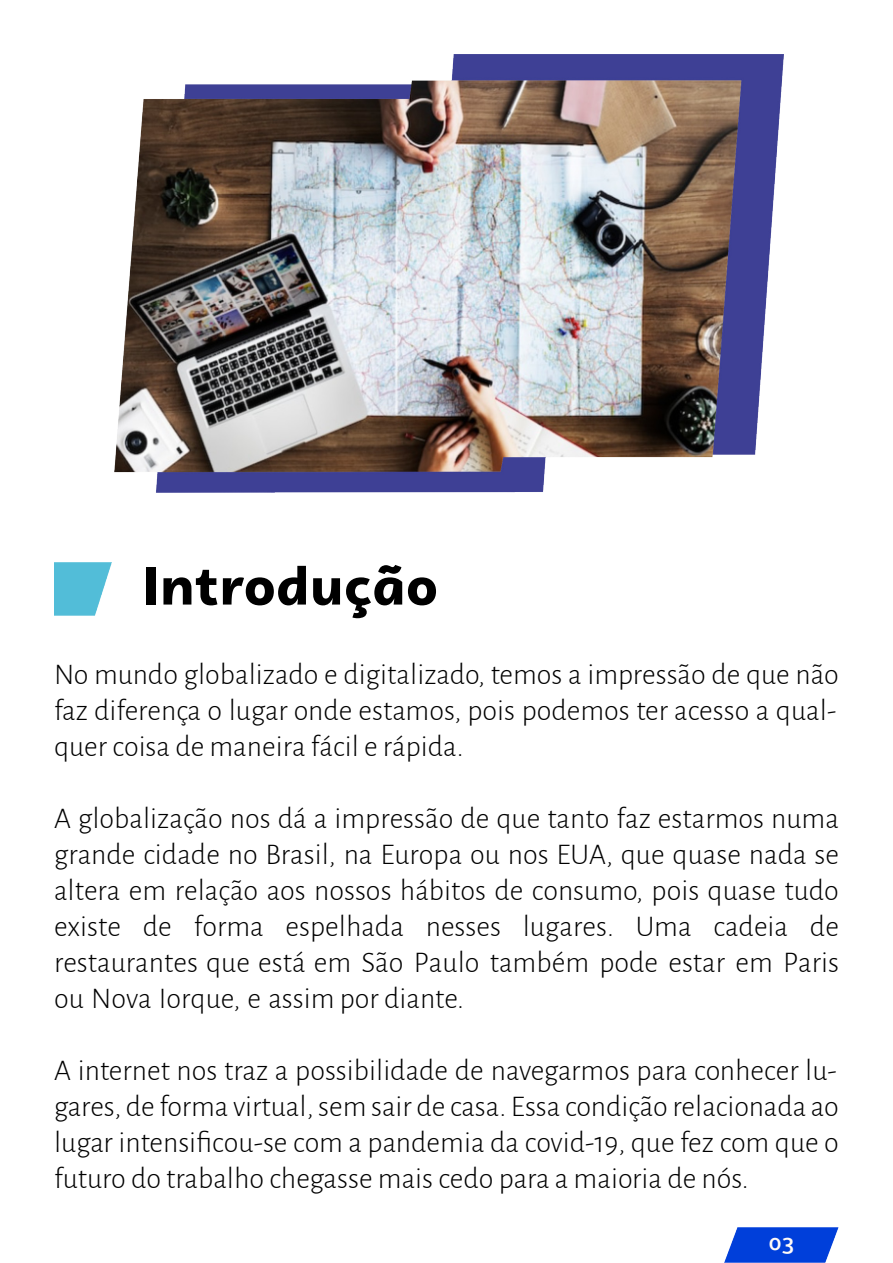
<style>
.page{position:relative;width:893px;height:1263px;background:#fff}
.page>*{position:absolute;margin:0;border:0;box-sizing:border-box;transform-origin:0 0}
.t1{font:900 53.4px "Campuni";letter-spacing:.02em;color:#000}
.t2{font:300 30px/36px "Alegreya Sans";color:#000;text-align:justify}
.t3{font:500 22.5px "Campuni";color:#fffaf7}
</style>
<div class="page">
<img style="left:724px;top:1228px;width:114px;height:35px">
<img style="left:54px;top:562px;width:58px;height:54px">
<img style="left:114px;top:54px;width:669px;height:438px">
<h1 class="t1" style="left:142px;top:550px;width:297px">Introdução</h1>
<p class="t2" style="left:54px;top:656px;width:786px">No mundo globalizado e digitalizado, temos a impressão de que não faz diferença o lugar onde estamos, pois podemos ter acesso a qual&shy;quer coisa de maneira fácil e rápida.</p>
<p class="t2" style="left:54px;top:800px;width:786px">A globalização nos dá a impressão de que tanto faz estarmos numa grande cidade no Brasil, na Europa ou nos EUA, que quase nada se altera em relação aos nossos hábitos de consumo, pois quase tudo existe de forma espelhada nesses lugares. Uma cadeia de restaurantes que está em São Paulo também pode estar em Paris ou Nova Iorque, e assim por diante.</p>
<p class="t2" style="left:54px;top:1052px;width:786px">A internet nos traz a possibilidade de navegarmos para conhecer lu&shy;gares, de forma virtual, sem sair de casa. Essa condição relacionada ao lugar intensificou-se com a pandemia da covid-19, que fez com que o futuro do trabalho chegasse mais cedo para a maioria de nós.</p>
<p class="t3" style="left:769px;top:1228px;width:27px">03</p>
</div>
